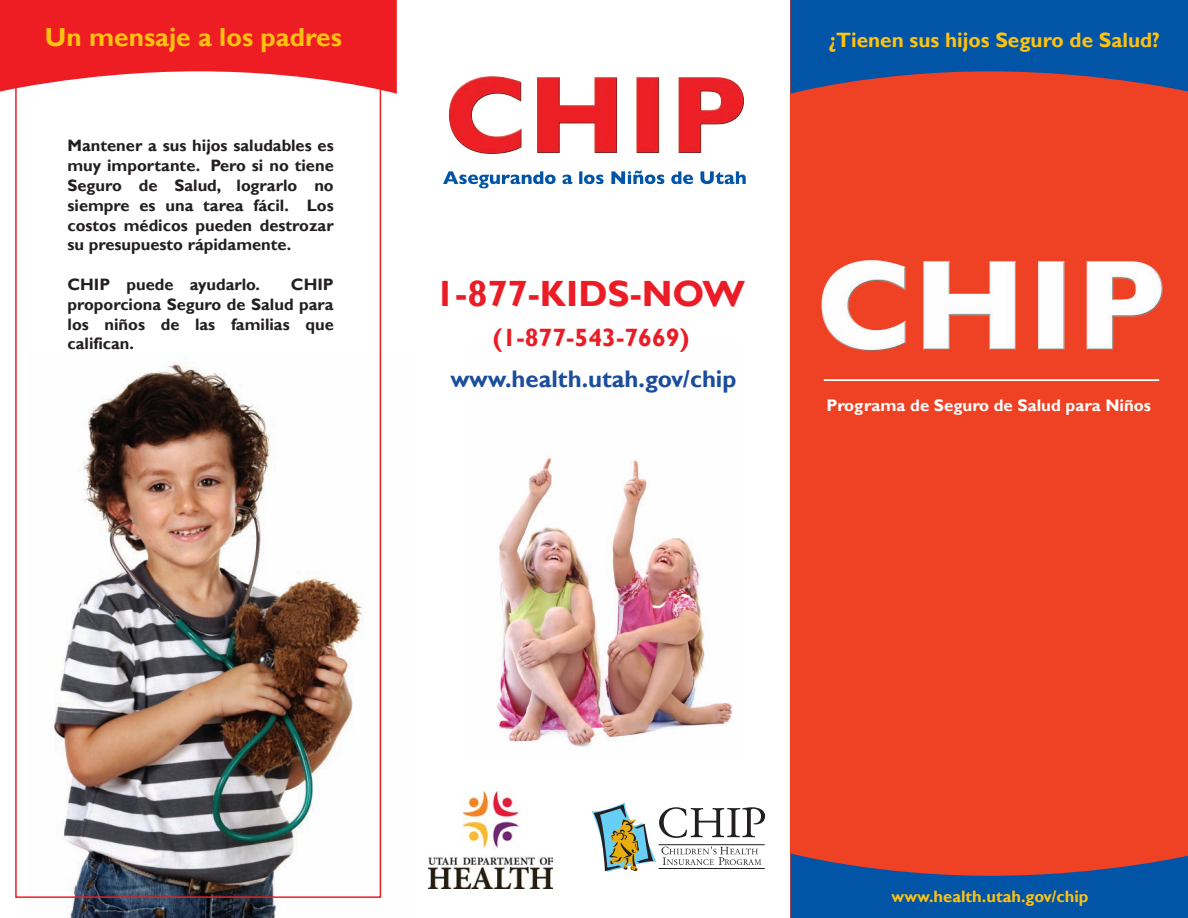
<style>
.page{position:relative;width:1188px;height:918px;background:#fff}
.page>*{position:absolute;margin:0;border:0;box-sizing:border-box;transform-origin:0 0}
.t1{font:700 36.45px "Gill Sans";color:#ea1d26}
.t2{font:700 26.25px "Gill Sans";color:#fec210}
.t3{font:700 25.05px "Gill Sans";color:#ea1d26}
.t4{font:700 24px "Gill Sans";color:#1b4e9d}
.t5{font:700 20.7px "Gill Sans";color:#fec210}
.t6{font:700 16.8px "Gill Sans";color:#fff}
.t7{font:700 16.5px/19.8px "Gill Sans";color:#231f20;text-align:justify}
.t8{font:700 16.5px "Gill Sans";color:#fec210}
</style>
<div class="page">
<img style="left:53px;top:351px;width:329px;height:567px">
<div style="left:791px;top:0;width:397px;height:917px;background:#ef4123"></div>
<img style="left:790px;top:217px;width:373px;height:213px">
<hr style="left:824px;top:379px;width:335px;height:2px;background:#fff">
<svg style="left:791px;top:853px;width:397px;height:65px"></svg>
<svg style="left:791px;top:0;width:397px;height:94px"></svg>
<svg style="left:0;top:0;width:397px;height:94px"></svg>
<svg style="left:592px;top:803px;width:173px;height:69px"></svg>
<hr style="left:659px;top:844px;width:106px;height:1px;background:#231f20">
<hr style="left:659px;top:868px;width:106px;height:1px;background:#231f20">
<img style="left:448px;top:76px;width:297px;height:113px">
<img style="left:497px;top:457px;width:235px;height:290px">
<img style="left:443px;top:171px;width:303px;height:13px">
<img style="left:429px;top:792px;width:123px;height:96px">
<p class="t2" style="left:45px;top:21px;width:298px">Un mensaje a los padres</p>
<p class="t5" style="left:828px;top:27px;width:333px">¿Tienen sus hijos Seguro de Salud?</p>
<p class="t7" style="left:68px;top:136px;width:268px">Mantener a sus hijos saludables es muy importante. Pero si no tiene Seguro de Salud, lograrlo no siempre es una tarea fácil. Los costos médicos pueden destrozar su presupuesto rápidamente.</p>
<p class="t7" style="left:68px;top:275px;width:194px">CHIP puede ayudarlo.</p>
<p class="t7" style="left:68px;top:275px;width:268px;text-indent:223px">CHIP proporciona Seguro de Salud para los niños de las familias que califican.</p>
<p class="t1" style="left:435px;top:272px;width:311px">1-877-KIDS-NOW</p>
<p class="t3" style="left:493px;top:322px;width:198px">(1-877-543-7669)</p>
<p class="t4" style="left:450px;top:365px;width:288px">www.health.utah.gov/chip</p>
<p class="t6" style="left:826px;top:395px;width:326px">Programa de Seguro de Salud para Niños</p>
<p class="t8" style="left:892px;top:886px;width:198px">www.health.utah.gov/chip</p>
</div>
